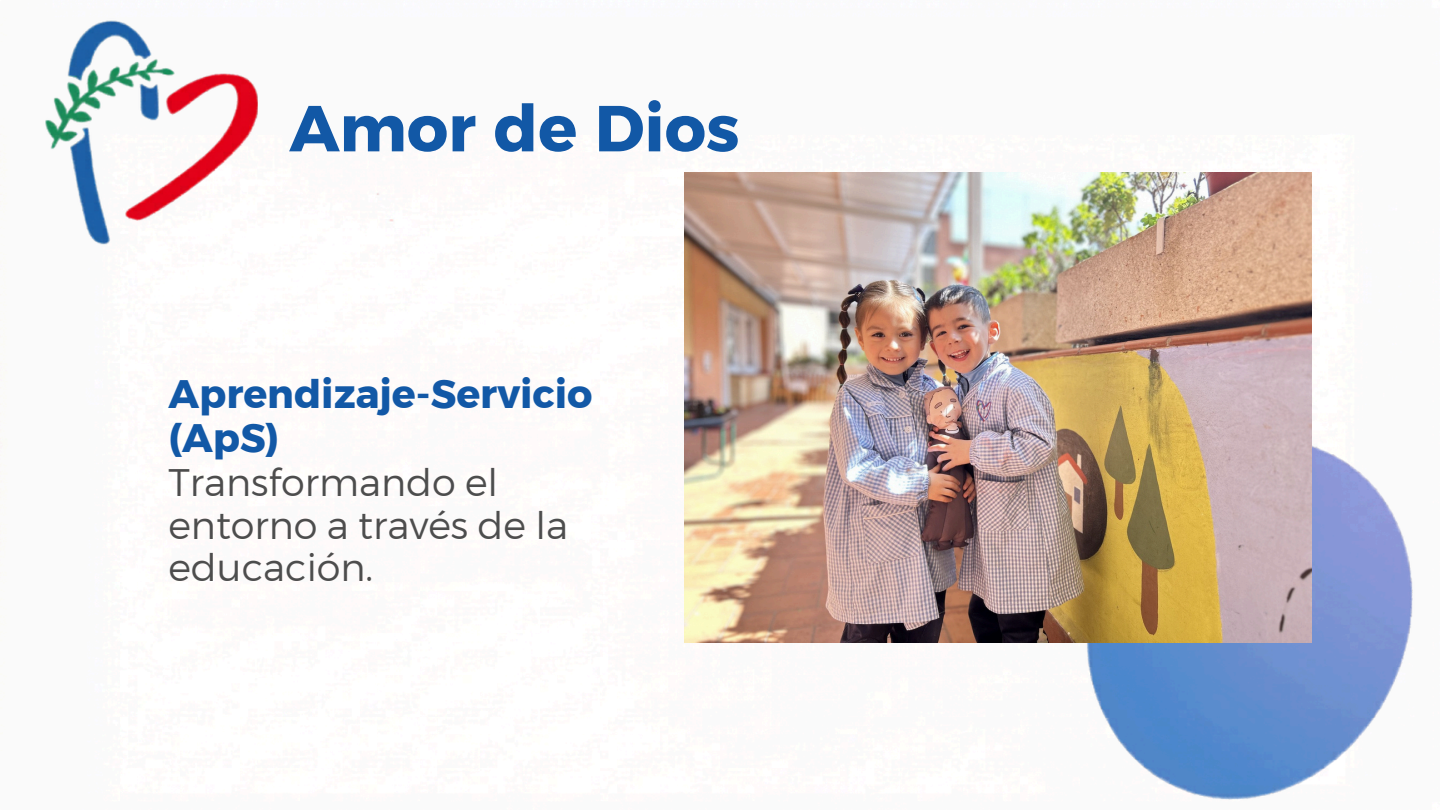
<style>
.page{position:relative;width:1440px;height:810px;background:#fff}
.page>*{position:absolute;margin:0;border:0;box-sizing:border-box;transform-origin:0 0}
.t1{font:64.8px "Kief Montaser Bold";color:#1258a6}
.t2{font:39.7px/44.2px "Kief Montaser Bold";color:#1258a6}
.t3{font:38.3px/42.8px "Kief Montaser Light";color:#4d4d4d}
</style>
<div class="page">
<img style="left:1075px;top:445px;width:338px;height:355px">
<img style="left:45px;top:20px;width:212px;height:225px">
<img style="left:685px;top:172px;width:627px;height:470px">
<h1 class="t1" style="left:289px;top:89px;width:452px">Amor de Dios</h1>
<p class="t2" style="left:168px;top:372px;width:426px">Aprendizaje-Servicio (ApS)</p>
<p class="t3" style="left:168px;top:461px;width:401px">Transformando el entorno a través de la educación.</p>
</div>
